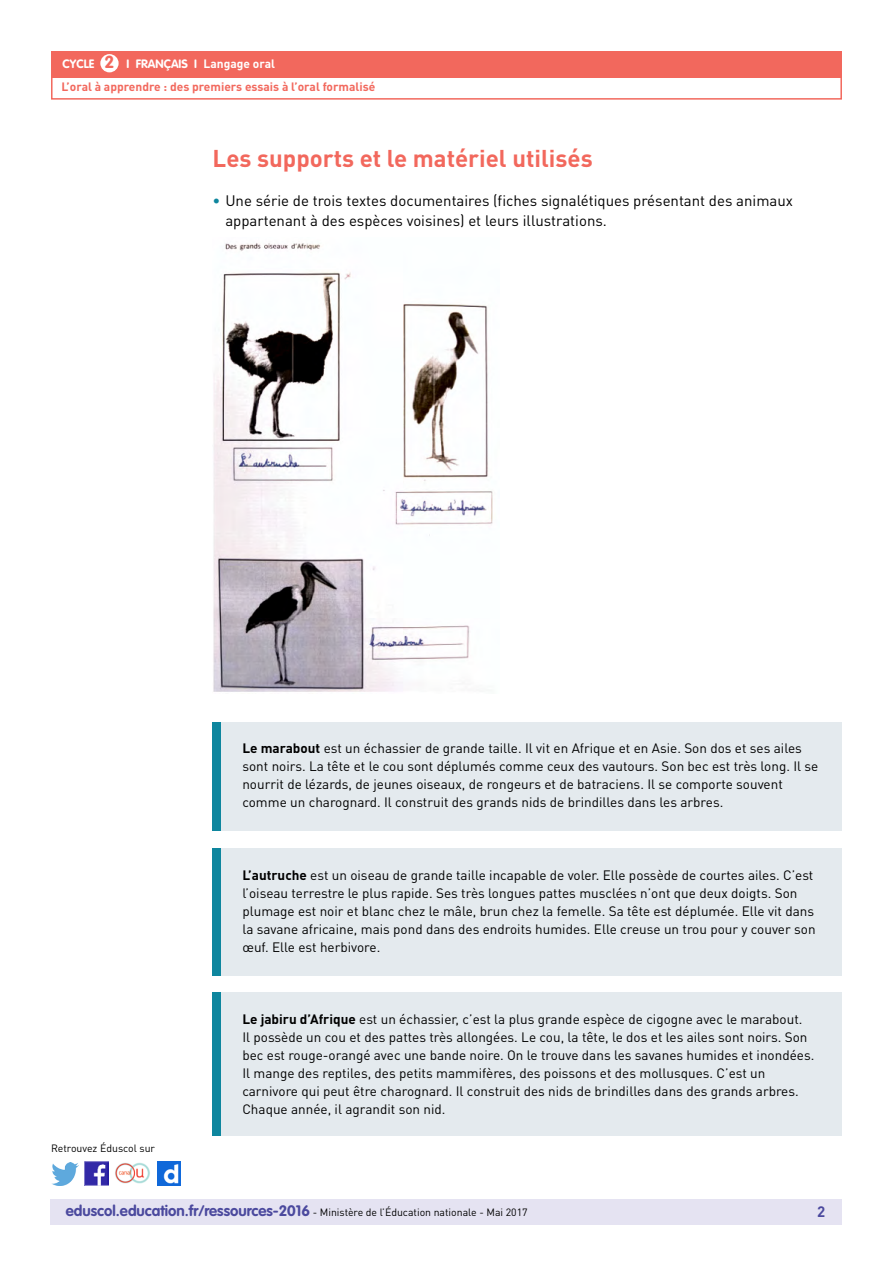
<style>
.page{position:relative;width:893px;height:1263px;background:#fff}
.page>*{position:absolute;margin:0;border:0;box-sizing:border-box;transform-origin:0 0}
._03_Titre_de_niveau{font:700 24px "DIN Pro";color:#f2685d}
.t1{font:700 17.25px "VAG Rounded Std";color:#f2685d}
.t2{font:15px/19.5px "DIN Pro";color:#000}
.t3{font:700 15px "DIN Pro";color:#4b499e}
.t4{font:13.5px/18px "DIN Pro";color:#000}
.t5{font:700 12px "DIN Pro";color:#f2685d}
.t6{font:700 12px "VAG Rounded Std";color:#fff}
.t7{font:700 12px "DIN Pro";color:#fff}
.t8{font:10.5px "DIN Pro";color:#000}
.s1{color:#0e869e}
.s2{font-weight:700}
.s3{font-family:"VAG Rounded Std";font-weight:700;font-size:15px;color:#4b499e}
</style>
<div class="page">
<div style="left:50px;top:1199px;width:791px;height:26px;background:#e5e3f2"></div>
<div style="left:51px;top:51px;width:791px;height:27px;background:#f2685d"></div>
<div style="left:100px;top:54px;width:19px;height:18px;background:#fff;border-radius:50%"></div>
<img style="left:85px;top:1162px;width:23px;height:23px">
<img style="left:51px;top:1163px;width:28px;height:22px">
<img style="left:158px;top:1162px;width:22px;height:23px">
<img style="left:115px;top:1162px;width:35px;height:22px">
<div style="left:51px;top:75px;width:791px;height:25px;border:2px solid #f2685d"></div>
<img style="left:213px;top:243px;width:280px;height:449px">
<div style="left:213px;top:722px;width:629px;height:108px;background:#e4eaee"></div>
<div style="left:213px;top:722px;width:8px;height:108px;background:#0e869e"></div>
<div style="left:213px;top:848px;width:629px;height:127px;background:#e4eaee"></div>
<div style="left:213px;top:848px;width:8px;height:127px;background:#0e869e"></div>
<div style="left:213px;top:992px;width:629px;height:143px;background:#e4eaee"></div>
<div style="left:213px;top:992px;width:8px;height:143px;background:#0e869e"></div>
<p class="t1" style="left:105px;top:52px;width:11px">2</p>
<p class="t7" style="left:204px;top:56px;width:73px">Langage oral</p>
<p class="t6" style="left:63px;top:57px;width:33px">CYCLE</p>
<p class="t6" style="left:127px;top:57px;width:72px">I FRANÇAIS I</p>
<p class="t5" style="left:61px;top:79px;width:315px">L’oral à apprendre : des premiers essais à l’oral formalisé</p>
<p class="_03_Titre_de_niveau" style="left:213px;top:143px;width:382px">Les supports et le matériel utilisés</p>
<p class="t2" style="left:225px;top:191px;width:569px;text-indent:-13px"><span class="s1">•</span> Une série de trois textes documentaires (fiches signalétiques présentant des animaux appartenant à des espèces voisines) et leurs illustrations.</p>
<p class="t4" style="left:242px;top:739px;width:578px"><span class="s2">Le marabout</span> est un échassier de grande taille. Il vit en Afrique et en Asie. Son dos et ses ailes sont noirs. La tête et le cou sont déplumés comme ceux des vautours. Son bec est très long. Il se nourrit de lézards, de jeunes oiseaux, de rongeurs et de batraciens. Il se comporte souvent comme un charognard. Il construit des grands nids de brindilles dans les arbres.</p>
<p class="t4" style="left:242px;top:865px;width:575px"><span class="s2">L’autruche</span> est un oiseau de grande taille incapable de voler. Elle possède de courtes ailes. C’est l’oiseau terrestre le plus rapide. Ses très longues pattes musclées n’ont que deux doigts. Son plumage est noir et blanc chez le mâle, brun chez la femelle. Sa tête est déplumée. Elle vit dans la savane africaine, mais pond dans des endroits humides. Elle creuse un trou pour y couver son œuf. Elle est herbivore.</p>
<p class="t8" style="left:51px;top:1141px;width:106px">Retrouvez Éduscol sur</p>
<p class="t4" style="left:242px;top:1010px;width:573px"><span class="s2">Le jabiru d’Afrique</span> est un échassier, c’est la plus grande espèce de cigogne avec le marabout.<br>Il possède un cou et des pattes très allongées. Le cou, la tête, le dos et les ailes sont noirs. Son bec est rouge-orangé avec une bande noire. On le trouve dans les savanes humides et inondées.<br>Il mange des reptiles, des petits mammifères, des poissons et des mollusques. C’est un carnivore qui peut être charognard. Il construit des nids de brindilles dans des grands arbres.<br>Chaque année, il agrandit son nid.</p>
<p class="t8" style="left:66px;top:1205px;width:463px"><span class="s3">eduscol.education.fr/ressources-2016</span> - Ministère de l’Éducation nationale - Mai 2017</p>
<p class="t3" style="left:817px;top:1201px;width:10px">2</p>
</div>
